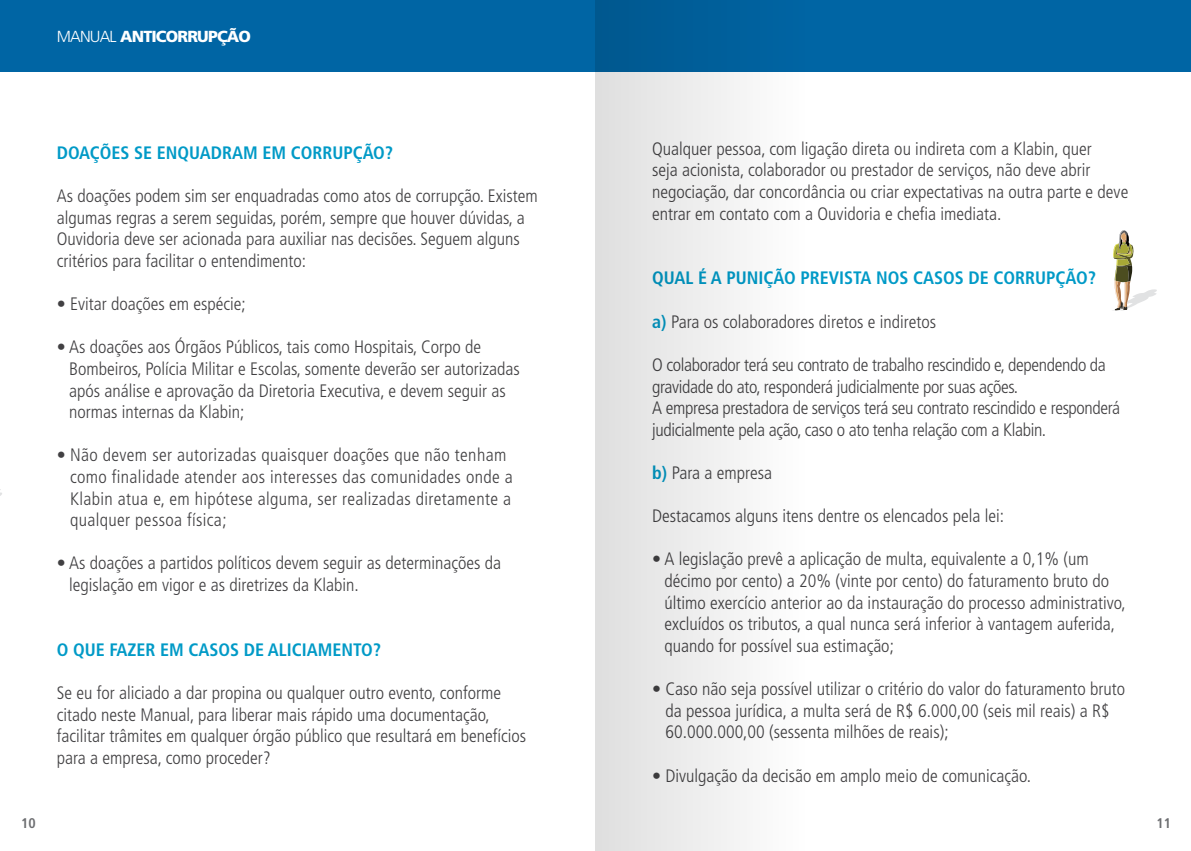
<style>
.page{position:relative;width:1191px;height:851px;background:#fff}
.page>*{position:absolute;margin:0;border:0;box-sizing:border-box;transform-origin:0 0}
.t1{font:300 condensed 18px/21.6px "Frutiger LT Std";color:#414042}
.t2{font:300 condensed 18px/21.6px "Frutiger LT Std";letter-spacing:-.02em;color:#414042}
.t3{font:300 condensed 18px/21.6px "Frutiger LT Std";letter-spacing:.02em;color:#414042}
.t4{font:700 condensed 18px "Frutiger LT Std";color:#009ac7}
.t5{font:900 16px "Frutiger LT Std";letter-spacing:-.05em;color:#fff}
.t6{font:700 condensed 14px "Frutiger LT Std";color:#6d6e71}
.s1{font-weight:300}
.s2{font-weight:700;color:#009ac7}
</style>
<div class="page">
<div style="left:0;top:0;width:1191px;height:71px;background:#0065a4"></div>
<svg style="left:1113px;top:230px;width:44px;height:80px"></svg>
<svg style="left:595px;top:0;width:306px;height:850px"></svg>
<p class="t5" style="left:57px;top:26px;width:196px"><span class="s1">MANUAL</span> ANTICORRUPÇÃO</p>
<p class="t4" style="left:57px;top:142px;width:338px">DOAÇÕES SE ENQUADRAM EM CORRUPÇÃO?</p>
<p class="t1" style="left:57px;top:185px;width:483px">As doações podem sim ser enquadradas como atos de corrupção. Existem algumas regras a serem seguidas, porém, sempre que houver dúvidas, a Ouvidoria deve ser acionada para auxiliar nas decisões. Seguem alguns critérios para facilitar o entendimento:</p>
<p class="t1" style="left:57px;top:293px;width:190px">• Evitar doações em espécie;</p>
<p class="t1" style="left:69px;top:336px;width:452px;text-indent:-12px">• As doações aos Órgãos Públicos, tais como Hospitais, Corpo de Bombeiros, Polícia Militar e Escolas, somente deverão ser autorizadas após análise e aprovação da Diretoria Executiva, e devem seguir as normas internas da Klabin;</p>
<p class="t3" style="left:70px;top:444px;width:444px;text-indent:-13px">• Não devem ser autorizadas quaisquer doações que não tenham como finalidade atender aos interesses das comunidades onde a Klabin atua e, em hipótese alguma, ser realizadas diretamente a qualquer pessoa física;</p>
<p class="t1" style="left:69px;top:552px;width:434px;text-indent:-12px">• As doações a partidos políticos devem seguir as determinações da legislação em vigor e as diretrizes da Klabin.</p>
<p class="t4" style="left:57px;top:639px;width:326px">O QUE FAZER EM CASOS DE ALICIAMENTO?</p>
<p class="t1" style="left:57px;top:682px;width:471px">Se eu for aliciado a dar propina ou qualquer outro evento, conforme citado neste Manual, para liberar mais rápido uma documentação, facilitar trâmites em qualquer órgão público que resultará em benefícios para a empresa, como proceder?</p>
<p class="t1" style="left:652px;top:138px;width:477px">Qualquer pessoa, com ligação direta ou indireta com a Klabin, quer<br>seja acionista, colaborador ou prestador de serviços, não deve abrir negociação, dar concordância ou criar expectativas na outra parte e deve entrar em contato com a Ouvidoria e chefia imediata.</p>
<p class="t4" style="left:652px;top:267px;width:445px">QUAL É A PUNIÇÃO PREVISTA NOS CASOS DE CORRUPÇÃO?</p>
<p class="t1" style="left:652px;top:311px;width:285px"><span class="s2">A)</span> Para os colaboradores diretos e indiretos</p>
<p class="t2" style="left:652px;top:354px;width:469px">O colaborador terá seu contrato de trabalho rescindido e, dependendo da gravidade do ato, responderá judicialmente por suas ações.<br>A empresa prestadora de serviços terá seu contrato rescindido e responderá judicialmente pela ação, caso o ato tenha relação com a Klabin.</p>
<p class="t1" style="left:652px;top:462px;width:121px"><span class="s2">B)</span> Para a empresa</p>
<p class="t1" style="left:652px;top:505px;width:353px">Destacamos alguns itens dentre os elencados pela lei:</p>
<p class="t1" style="left:664px;top:548px;width:463px;text-indent:-12px">• A legislação prevê a aplicação de multa, equivalente a 0,1% (um décimo por cento) a 20% (vinte por cento) do faturamento bruto do último exercício anterior ao da instauração do processo administrativo, excluídos os tributos, a qual nunca será inferior à vantagem auferida, quando for possível sua estimação;</p>
<p class="t1" style="left:665px;top:678px;width:461px;text-indent:-13px">• Caso não seja possível utilizar o critério do valor do faturamento bruto da pessoa jurídica, a multa será de R$ 6.000,00 (seis mil reais) a R$<br>60.000.000,00 (sessenta milhões de reais);</p>
<p class="t1" style="left:652px;top:764px;width:380px">• Divulgação da decisão em amplo meio de comunicação.</p>
<p class="t6" style="left:21px;top:814px;width:16px">10</p>
<p class="t6" style="left:1156px;top:814px;width:16px">11</p>
</div>
